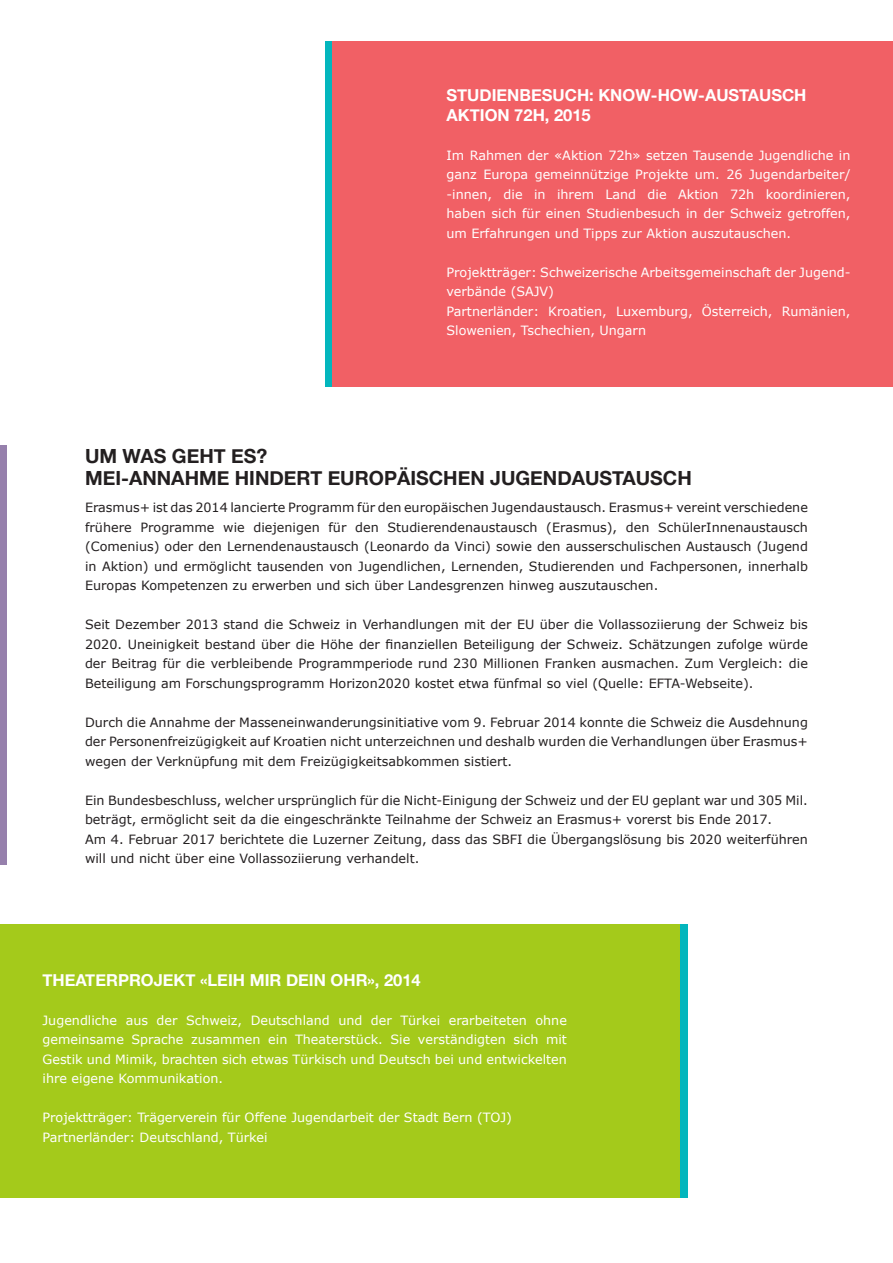
<style>
.page{position:relative;width:893px;height:1263px;background:#fff}
.page>*{position:absolute;margin:0;border:0;box-sizing:border-box;transform-origin:0 0}
.t1{font:700 19.5px/22.5px "Helvetica Neue";color:#231f20}
.t2{font:700 16.5px/19.5px "Helvetica Neue";color:#fff}
.t3{font:12.75px/19.5px "Verdana";color:#231f20;text-align:justify}
.t4{font:12.75px/19.5px "Verdana";color:#fff;text-align:justify}
</style>
<div class="page">
<div style="left:326px;top:41px;width:567px;height:346px;background:#f16065"></div>
<div style="left:325px;top:41px;width:7px;height:346px;background:#03b6bd"></div>
<div style="left:0;top:924px;width:687px;height:274px;background:#a4ca1b"></div>
<div style="left:680px;top:924px;width:7px;height:274px;background:#03b6bd"></div>
<div style="left:0;top:446px;width:7px;height:419px;background:#9680ac"></div>
<p class="t2" style="left:446px;top:86px;width:362px">STUDIENBESUCH: KNOW-HOW-AUSTAUSCH<br>AKTION 72H, 2015</p>
<p class="t4" style="left:446px;top:145px;width:405px">Im Rahmen der «Aktion 72h» setzen Tausende Jugendliche in ganz Europa gemeinnützige Projekte um. 26 Jugendarbeiter/ -innen, die in ihrem Land die Aktion 72h koordinieren, haben sich für einen Studienbesuch in der Schweiz getroffen, um Erfahrungen und Tipps zur Aktion auszutauschen.</p>
<p class="t4" style="left:446px;top:262px;width:405px;text-align:left">Projektträger: Schweizerische Arbeitsgemeinschaft der Jugend&shy;verbände (SAJV)<br>Partnerländer: Kroatien, Luxemburg, Österreich, Rumänien, Slowenien, Tschechien, Ungarn</p>
<h1 class="t1" style="left:85px;top:445px;width:608px">UM WAS GEHT ES?<br>MEI-ANNAHME HINDERT EUROPÄISCHEN JUGENDAUSTAUSCH</h1>
<p class="t3" style="left:85px;top:498px;width:724px">Erasmus+ ist das 2014 lancierte Programm für den europäischen Jugendaustausch. Erasmus+ vereint verschiedene frühere Programme wie diejenigen für den Studierendenaustausch (Erasmus), den SchülerInnenaustausch (Comenius) oder den Lernendenaustausch (Leonardo da Vinci) sowie den ausserschulischen Austausch (Jugend in Aktion) und ermöglicht tausenden von Jugendlichen, Lernenden, Studierenden und Fachpersonen, innerhalb Europas Kompetenzen zu erwerben und sich über Landesgrenzen hinweg auszutauschen.</p>
<p class="t3" style="left:85px;top:615px;width:724px">Seit Dezember 2013 stand die Schweiz in Verhandlungen mit der EU über die Vollassoziierung der Schweiz bis 2020. Uneinigkeit bestand über die Höhe der finanziellen Beteiligung der Schweiz. Schätzungen zufolge würde der Beitrag für die verbleibende Programmperiode rund 230 Millionen Franken ausmachen. Zum Vergleich: die Beteiligung am Forschungsprogramm Horizon2020 kostet etwa fünfmal so viel (Quelle: EFTA-Webseite).</p>
<p class="t3" style="left:85px;top:712px;width:724px">Durch die Annahme der Masseneinwanderungsinitiative vom 9. Februar 2014 konnte die Schweiz die Ausdehnung der Personenfreizügigkeit auf Kroatien nicht unterzeichnen und deshalb wurden die Verhandlungen über Erasmus+ wegen der Verknüpfung mit dem Freizügigkeitsabkommen sistiert.</p>
<p class="t3" style="left:85px;top:790px;width:724px;text-align:left">Ein Bundesbeschluss, welcher ursprünglich für die Nicht-Einigung der Schweiz und der EU geplant war und 305 Mil. beträgt, ermöglicht seit da die eingeschränkte Teilnahme der Schweiz an Erasmus+ vorerst bis Ende 2017.<br>Am 4. Februar 2017 berichtete die Luzerner Zeitung, dass das SBFI die Übergangslösung bis 2020 weiterführen will und nicht über eine Vollassoziierung verhandelt.</p>
<p class="t2" style="left:43px;top:970px;width:380px">THEATERPROJEKT «LEIH MIR DEIN OHR», 2014</p>
<p class="t4" style="left:43px;top:1010px;width:526px">Jugendliche aus der Schweiz, Deutschland und der Türkei erarbeiteten ohne gemeinsame Sprache zusammen ein Theaterstück. Sie verständigten sich mit Gestik und Mimik, brachten sich etwas Türkisch und Deutsch bei und entwickelten ihre eigene Kommunikation.</p>
<p class="t4" style="left:43px;top:1108px;width:471px">Projektträger: Trägerverein für Offene Jugendarbeit der Stadt Bern (TOJ)<br>Partnerländer: Deutschland, Türkei</p>
</div>
